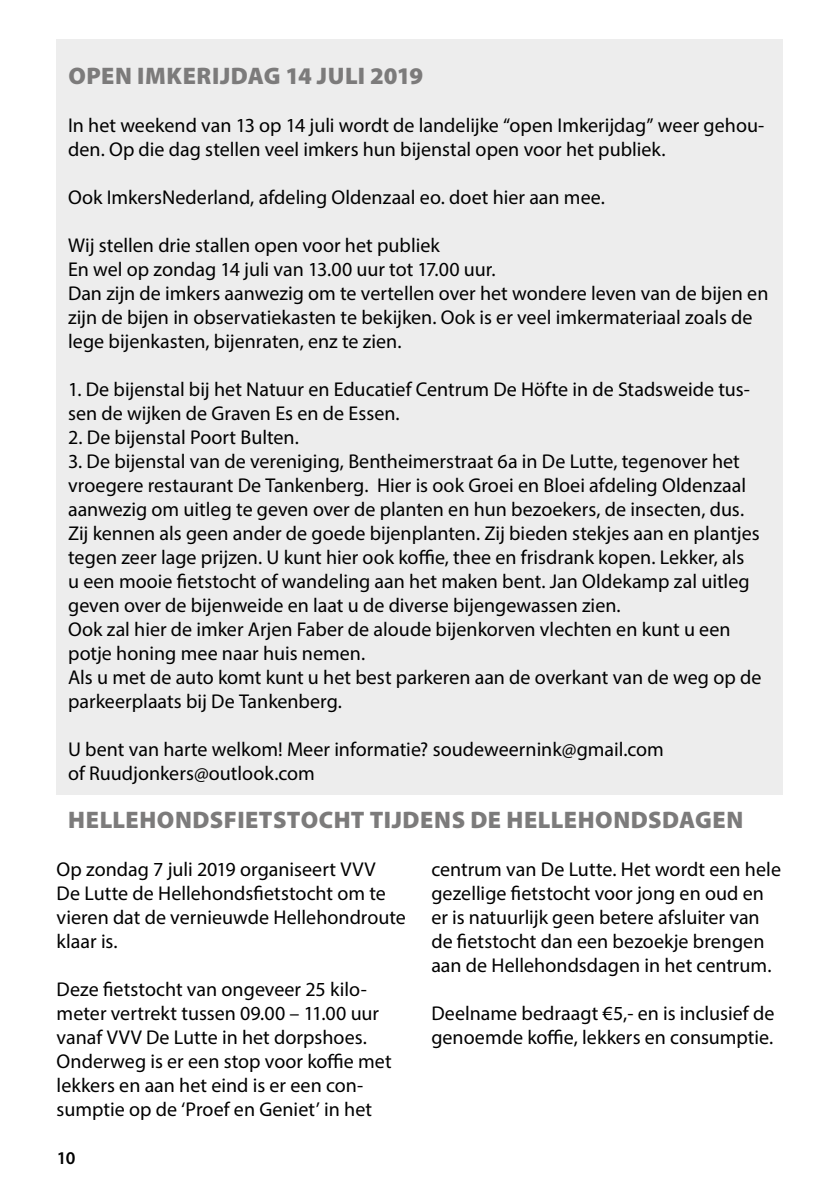
<style>
.page{position:relative;width:840px;height:1191px;background:#fff}
.page>*{position:absolute;margin:0;border:0;box-sizing:border-box;transform-origin:0 0}
.t1{font:900 24px "Myriad Pro";letter-spacing:.02em;color:#7c7b7b}
.t2{font:20px/24px "Myriad Pro";color:#000}
.t3{font:600 18px "Myriad Pro";color:#000}
</style>
<div class="page">
<div style="left:57px;top:40px;width:725px;height:755px;background:#ededed"></div>
<p class="t1" style="left:68px;top:59px;width:356px">OPEN IMKERIJDAG 14 JULI 2019</p>
<p class="t2" style="left:68px;top:113px;width:697px">In het weekend van 13 op 14 juli wordt de landelijke “open Imkerijdag” weer gehou&shy;den. Op die dag stellen veel imkers hun bijenstal open voor het publiek.</p>
<p class="t2" style="left:68px;top:185px;width:538px">Ook ImkersNederland, afdeling Oldenzaal eo. doet hier aan mee.</p>
<p class="t2" style="left:68px;top:233px;width:701px">Wij stellen drie stallen open voor het publiek<br>En wel op zondag 14 juli van 13.00 uur tot 17.00 uur.<br>Dan zijn de imkers aanwezig om te vertellen over het wondere leven van de bijen en zijn de bijen in observatiekasten te bekijken. Ook is er veel imkermateriaal zoals de lege bijenkasten, bijenraten, enz te zien.</p>
<p class="t2" style="left:68px;top:377px;width:683px">1. De bijenstal bij het Natuur en Educatief Centrum De Höfte in de Stadsweide tus&shy;sen de wijken de Graven Es en de Essen.</p>
<p class="t2" style="left:68px;top:425px;width:232px">2. De bijenstal Poort Bulten.</p>
<p class="t2" style="left:68px;top:449px;width:694px">3. De bijenstal van de vereniging, Bentheimerstraat 6a in De Lutte, tegenover het vroegere restaurant De Tankenberg. Hier is ook Groei en Bloei afdeling Oldenzaal aanwezig om uitleg te geven over de planten en hun bezoekers, de insecten, dus.<br>Zij kennen als geen ander de goede bijenplanten. Zij bieden stekjes aan en plantjes tegen zeer lage prijzen. U kunt hier ook koffie, thee en frisdrank kopen. Lekker, als<br>u een mooie fietstocht of wandeling aan het maken bent. Jan Oldekamp zal uitleg geven over de bijenweide en laat u de diverse bijengewassen zien.<br>Ook zal hier de imker Arjen Faber de aloude bijenkorven vlechten en kunt u een potje honing mee naar huis nemen.<br>Als u met de auto komt kunt u het best parkeren aan de overkant van de weg op de parkeerplaats bij De Tankenberg.</p>
<p class="t2" style="left:68px;top:737px;width:597px">U bent van harte welkom! Meer informatie? soudeweernink@gmail.com of Ruudjonkers@outlook.com</p>
<p class="t1" style="left:68px;top:803px;width:676px">HELLEHONDSFIETSTOCHT TIJDENS DE HELLEHONDSDAGEN</p>
<p class="t2" style="left:57px;top:857px;width:350px">Op zondag 7 juli 2019 organiseert VVV<br>De Lutte de Hellehondsfietstocht om te vieren dat de vernieuwde Hellehondroute klaar is.</p>
<p class="t2" style="left:57px;top:977px;width:336px">Deze fietstocht van ongeveer 25 kilo&shy;meter vertrekt tussen 09.00 – 11.00 uur vanaf VVV De Lutte in het dorpshoes.<br>Onderweg is er een stop voor koffie met lekkers en aan het eind is er een con&shy;sumptie op de ‘Proef en Geniet’ in het</p>
<p class="t2" style="left:431px;top:857px;width:351px">centrum van De Lutte. Het wordt een hele gezellige fietstocht voor jong en oud en er is natuurlijk geen betere afsluiter van de fietstocht dan een bezoekje brengen aan de Hellehondsdagen in het centrum.</p>
<p class="t2" style="left:431px;top:1001px;width:344px">Deelname bedraagt €5,- en is inclusief de genoemde koffie, lekkers en consumptie.</p>
<p class="t3" style="left:57px;top:1146px;width:20px">10</p>
</div>
